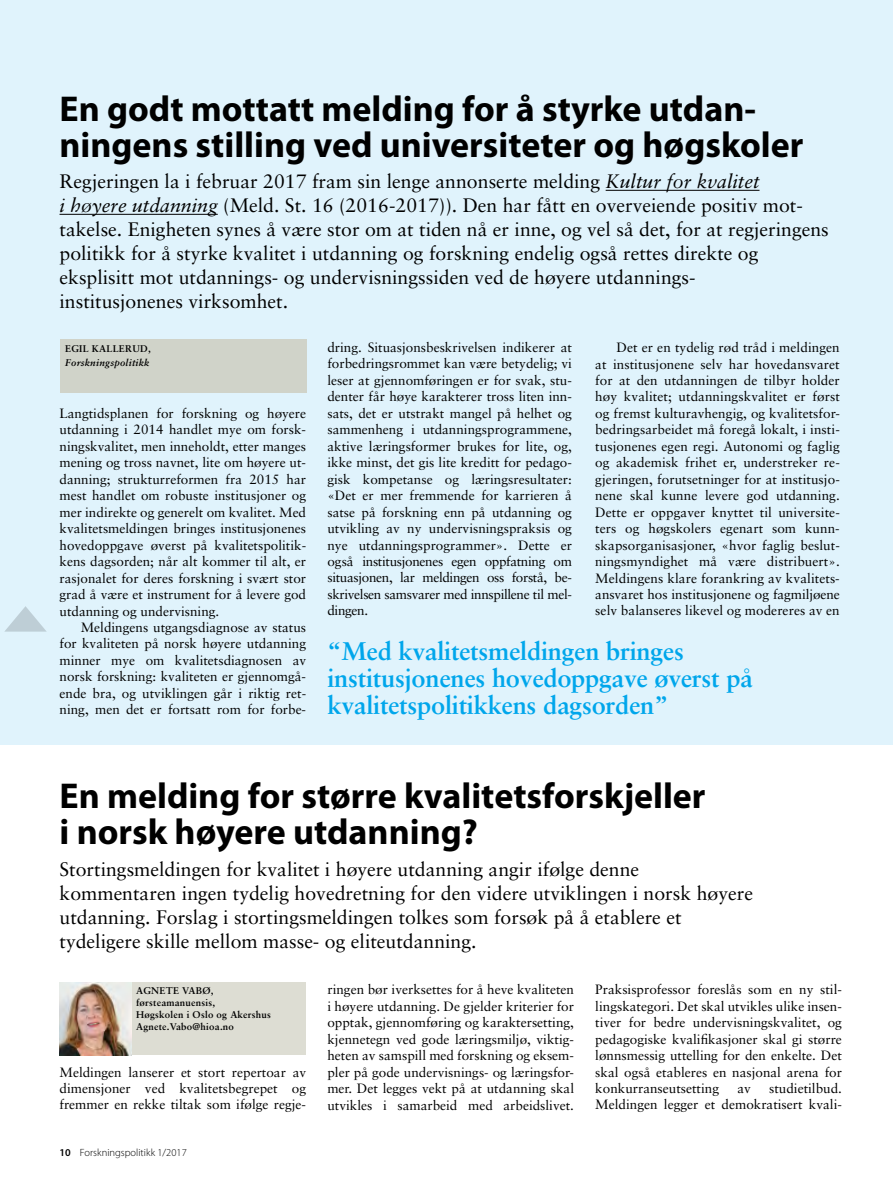
<style>
.page{position:relative;width:893px;height:1191px;background:#fff}
.page>*{position:absolute;margin:0;border:0;box-sizing:border-box;transform-origin:0 0}
.t1{font:700 36px/36px "Myriad Pro";color:#000}
.t2{font:700 25.5px/27px "Sabon";letter-spacing:-.01em;color:#00a6eb}
.t3{font:19.5px/24px "Sabon";color:#000}
.t4{font:13.5px/16.5px "Sabon";color:#000;text-align:justify}
.t5{font:300 10.5px "Myriad Pro";color:#000}
.t6{font:700 9.75px/12px "Sabon";letter-spacing:.025em;color:#000}
.t7{font:italic 700 9.75px "Sabon";letter-spacing:.025em;color:#000}
.s1{font-style:italic}
.s2{font-weight:600}
</style>
<div class="page">
<div style="left:0;top:0;width:893px;height:744px;background:#e0f3fc"></div>
<hr style="left:606px;top:190px;width:153px;height:1px;background:#000">
<hr style="left:60px;top:214px;width:158px;height:1px;background:#000">
<div style="left:60px;top:339px;width:246px;height:53px;background:#d0d3c9"></div>
<div style="left:64px;top:982px;width:242px;height:73px;background:#ddddd3"></div>
<img style="left:60px;top:983px;width:72px;height:72px">
<svg style="left:5px;top:606px;width:41px;height:25px"></svg>
<h1 class="t1" style="left:60px;top:91px;width:745px">En godt mottatt melding for å styrke utdan&shy;ningens stilling ved universiteter og høgskoler</h1>
<p class="t3" style="left:60px;top:169px;width:771px">Regjeringen la i februar 2017 fram sin lenge annonserte melding <span class="s1">Kultur for kvalitet<br>i høyere utdanning</span> (Meld. St. 16 (2016-2017)). Den har fått en overveiende positiv mot&shy;takelse. Enigheten synes å være stor om at tiden nå er inne, og vel så det, for at regjeringens politikk for å styrke kvalitet i utdanning og forskning endelig også rettes direkte og eksplisitt mot utdannings- og undervisningssiden ved de høyere utdannings-<br>institusjonenes virksomhet.</p>
<p class="t6" style="left:65px;top:342px;width:87px">EGIL KALLERUD,</p>
<p class="t7" style="left:65px;top:356px;width:86px">Forskningspolitikk</p>
<p class="t4" style="left:327px;top:339px;width:246px">dring. Situasjonsbeskrivelsen indikerer at forbedringsrommet kan være betydelig; vi leser at gjennomføringen er for svak, stu&shy;denter får høye karakterer tross liten inn&shy;sats, det er utstrakt mangel på helhet og sammenheng i utdanningsprogrammene, aktive læringsformer brukes for lite, og, ikke minst, det gis lite kreditt for pedago&shy;gisk kompetanse og læringsresultater: «Det er mer fremmende for karrieren å satse på forskning enn på utdanning og utvikling av ny undervisningspraksis og nye utdanningsprogrammer». Dette er også institusjonenes egen oppfatning om situasjonen, lar meldingen oss forstå, be&shy;skrivelsen samsvarer med innspillene til mel&shy;dingen.</p>
<p class="t4" style="left:595px;top:339px;width:246px;text-indent:21px">Det er en tydelig rød tråd i meldingen at institusjonene selv har hovedansvaret for at den utdanningen de tilbyr holder høy kvalitet; utdanningskvalitet er først og fremst kulturavhengig, og kvalitetsfor&shy;bedringsarbeidet må foregå lokalt, i insti&shy;tusjonenes egen regi. Autonomi og faglig og akademisk frihet er, understreker re&shy;gjeringen, forutsetninger for at institusjo&shy;nene skal kunne levere god utdanning.<br>Dette er oppgaver knyttet til universite&shy;ters og høgskolers egenart som kunn&shy;skapsorganisasjoner, «hvor faglig beslut&shy;ningsmyndighet må være distribuert».<br>Meldingens klare forankring av kvalitets&shy;ansvaret hos institusjonene og fagmiljøene selv balanseres likevel og modereres av en</p>
<p class="t4" style="left:60px;top:405px;width:248px">Langtidsplanen for forskning og høyere utdanning i 2014 handlet mye om forsk&shy;ningskvalitet, men inneholdt, etter manges mening og tross navnet, lite om høyere ut&shy;danning; strukturreformen fra 2015 har mest handlet om robuste institusjoner og mer indirekte og generelt om kvalitet. Med kvalitetsmeldingen bringes institusjonenes hovedoppgave øverst på kvalitetspolitik&shy;kens dagsorden; når alt kommer til alt, er rasjonalet for deres forskning i svært stor grad å være et instrument for å levere god utdanning og undervisning.</p>
<p class="t4" style="left:60px;top:619px;width:248px;text-indent:21px">Meldingens utgangsdiagnose av status for kvaliteten på norsk høyere utdanning minner mye om kvalitetsdiagnosen av norsk forskning: kvaliteten er gjennomgå&shy;ende bra, og utviklingen går i riktig ret&shy;ning, men det er fortsatt rom for forbe-</p>
<h2 class="t2" style="left:327px;top:637px;width:427px">“Med kvalitetsmeldingen bringes institusjonenes hovedoppgave øverst på kvalitetspolitikkens dagsorden”</h2>
<h1 class="t1" style="left:60px;top:778px;width:648px">En melding for større kvalitetsforskjeller i norsk høyere utdanning?</h1>
<p class="t3" style="left:60px;top:857px;width:695px">Stortingsmeldingen for kvalitet i høyere utdanning angir ifølge denne kommentaren ingen tydelig hovedretning for den videre utviklingen i norsk høyere utdanning. Forslag i stortingsmeldingen tolkes som forsøk på å etablere et tydeligere skille mellom masse- og eliteutdanning.</p>
<p class="t6" style="left:136px;top:984px;width:137px">AGNETE VABØ, førsteamanuensis,<br>Høgskolen i Oslo og Akershus<br>Agnete.Vabo@hioa.no</p>
<p class="t4" style="left:60px;top:1063px;width:248px">Meldingen lanserer et stort repertoar av dimensjoner ved kvalitetsbegrepet og fremmer en rekke tiltak som ifølge regje-</p>
<p class="t5" style="left:60px;top:1147px;width:129px"><span class="s2">10</span> Forskningspolitikk 1/2017</p>
<p class="t4" style="left:327px;top:981px;width:248px">ringen bør iverksettes for å heve kvaliteten i høyere utdanning. De gjelder kriterier for opptak, gjennomføring og karaktersetting, kjennetegn ved gode læringsmiljø, viktig&shy;heten av samspill med forskning og eksem&shy;pler på gode undervisnings- og læringsfor&shy;mer. Det legges vekt på at utdanning skal utvikles i samarbeid med arbeidslivet.</p>
<p class="t4" style="left:595px;top:981px;width:248px">Praksisprofessor foreslås som en ny stil&shy;lingskategori. Det skal utvikles ulike insen&shy;tiver for bedre undervisningskvalitet, og pedagogiske kvalifikasjoner skal gi større lønnsmessig uttelling for den enkelte. Det skal også etableres en nasjonal arena for konkurranseutsetting</p>
<p class="t4" style="left:595px;top:1080px;width:248px;text-align:right">studietilbud.<br>Meldingen legger et demokratisert kvali-</p>
<p class="t4" style="left:737px;top:1080px;width:15px">av</p>
</div>
